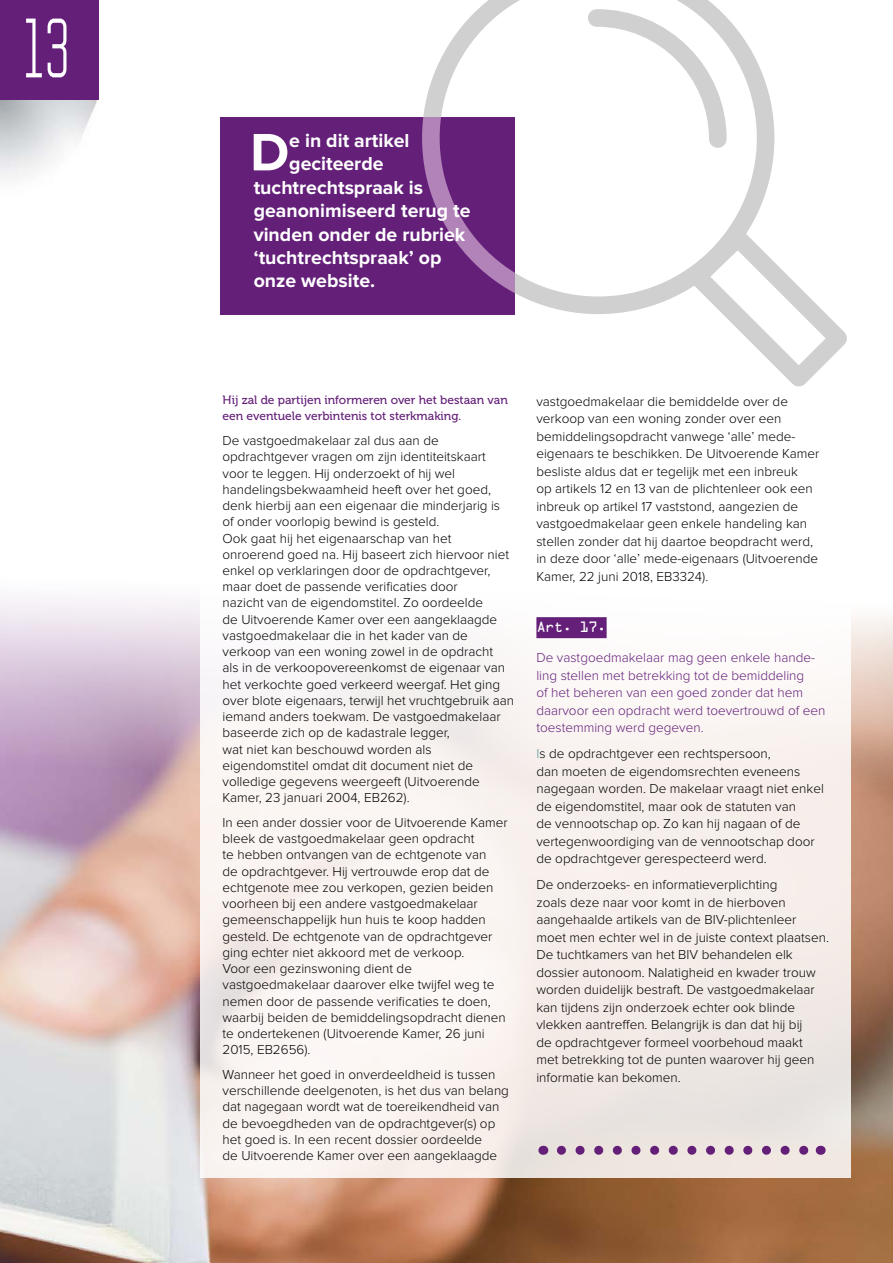
<style>
.page{position:relative;width:893px;height:1263px;background:#fff}
.page>*{position:absolute;margin:0;border:0;box-sizing:border-box;transform-origin:0 0}
.t1{font:300 84px "Refrigerator Deluxe";color:#fff;scale:.75 1}
.t2{font:700 54.6px "Proxima Nova";color:#fff}
.t3{font:700 19.5px "Proxima Nova";color:#fff}
.t4{font:300 13.5px/16.2px "Proxima Nova";color:#000}
.t5{font:300 13.5px/17.5px "Proxima Nova";color:#642079}
.t6{font:13.5px "OCRA Std";color:#fff}
.t7{font:12px/16.2px "Museo 500";color:#642079}
.s1{color:#519795}
</style>
<div class="page">
<img style="left:0;top:99px;width:99px;height:78px">
<div style="left:0;top:0;width:99px;height:99px;background:#642079"></div>
<img style="left:0;top:597px;width:893px;height:666px">
<div style="left:200px;top:507px;width:650px;height:671px;background:linear-gradient(to bottom,#fffdfd,#f2e8e4)"></div>
<svg style="left:413px;top:0;width:434px;height:387px"></svg>
<div style="left:220px;top:117px;width:294px;height:197px;background:#642079"></div>
<svg style="left:422px;top:117px;width:92px;height:176px"></svg>
<div style="left:536px;top:617px;width:71px;height:21px;background:#642079"></div>
<svg style="left:561px;top:1146px;width:250px;height:9px;background:#b99bb8"></svg>
<h1 class="t1" style="left:24px;top:-1px;width:63px">13</h1>
<h2 class="t2" style="left:250px;top:121px;width:41px">D</h2>
<h3 class="t3" style="left:289px;top:129px;width:122px">e in dit artikel</h3>
<h3 class="t3" style="left:289px;top:153px;width:96px">geciteerde</h3>
<h3 class="t3" style="left:254px;top:176px;width:171px">tuchtrechtspraak is</h3>
<h3 class="t3" style="left:254px;top:199px;width:218px">geanonimiseerd terug te</h3>
<h3 class="t3" style="left:254px;top:223px;width:213px">vinden onder de rubriek</h3>
<h3 class="t3" style="left:254px;top:246px;width:189px">‘tuchtrechtspraak’ op</h3>
<h3 class="t3" style="left:254px;top:270px;width:123px">onze website.</h3>
<p class="t7" style="left:223px;top:392px;width:287px">Hij zal de partijen informeren over het bestaan van een eventuele verbintenis tot sterkmaking.</p>
<p class="t4" style="left:223px;top:433px;width:293px">De vastgoedmakelaar zal dus aan de opdrachtgever vragen om zijn identiteitskaart voor te leggen. Hij onderzoekt of hij wel handelingsbekwaamheid heeft over het goed, denk hierbij aan een eigenaar die minderjarig is of onder voorlopig bewind is gesteld.<br>Ook gaat hij het eigenaarschap van het onroerend goed na. Hij baseert zich hiervoor niet enkel op verklaringen door de opdrachtgever, maar doet de passende verificaties door<br>nazicht van de eigendomstitel. Zo oordeelde<br>de Uitvoerende Kamer over een aangeklaagde vastgoedmakelaar die in het kader van de verkoop van een woning zowel in de opdracht<br>als in de verkoopovereenkomst de eigenaar van het verkochte goed verkeerd weergaf. Het ging over blote eigenaars, terwijl het vruchtgebruik aan iemand anders toekwam. De vastgoedmakelaar baseerde zich op de kadastrale legger,<br>wat niet kan beschouwd worden als eigendomstitel omdat dit document niet de volledige gegevens weergeeft (Uitvoerende Kamer, 23 januari 2004, EB262).</p>
<p class="t4" style="left:223px;top:814px;width:287px">In een ander dossier voor de Uitvoerende Kamer bleek de vastgoedmakelaar geen opdracht<br>te hebben ontvangen van de echtgenote van<br>de opdrachtgever. Hij vertrouwde erop dat de echtgenote mee zou verkopen, gezien beiden voorheen bij een andere vastgoedmakelaar gemeenschappelijk hun huis te koop hadden gesteld. De echtgenote van de opdrachtgever ging echter niet akkoord met de verkoop.<br>Voor een gezinswoning dient de vastgoedmakelaar daarover elke twijfel weg te nemen door de passende verificaties te doen, waarbij beiden de bemiddelingsopdracht dienen te ondertekenen (Uitvoerende Kamer, 26 juni 2015, EB2656).</p>
<p class="t4" style="left:223px;top:1066px;width:288px">Wanneer het goed in onverdeeldheid is tussen verschillende deelgenoten, is het dus van belang dat nagegaan wordt wat de toereikendheid van de bevoegdheden van de opdrachtgever(s) op het goed is. In een recent dossier oordeelde<br>de Uitvoerende Kamer over een aangeklaagde</p>
<p class="t4" style="left:536px;top:393px;width:285px;line-height:17.5px">vastgoedmakelaar die bemiddelde over de verkoop van een woning zonder over een bemiddelingsopdracht vanwege ‘alle’ mede&shy;eigenaars te beschikken. De Uitvoerende Kamer besliste aldus dat er tegelijk met een inbreuk<br>op artikels 12 en 13 van de plichtenleer ook een inbreuk op artikel 17 vaststond, aangezien de vastgoedmakelaar geen enkele handeling kan stellen zonder dat hij daartoe beopdracht werd, in deze door ‘alle’ mede-eigenaars (Uitvoerende Kamer, 22 juni 2018, EB3324).</p>
<p class="t6" style="left:536px;top:621px;width:72px">Art. 17.</p>
<p class="t5" style="left:536px;top:649px;width:291px">De vastgoedmakelaar mag geen enkele hande&shy;ling stellen met betrekking tot de bemiddeling<br>of het beheren van een goed zonder dat hem daarvoor een opdracht werd toevertrouwd of een toestemming werd gegeven.</p>
<p class="t4" style="left:536px;top:745px;width:289px;line-height:17.5px"><span class="s1">I</span>s de opdrachtgever een rechtspersoon,<br>dan moeten de eigendomsrechten eveneens nagegaan worden. De makelaar vraagt niet enkel de eigendomstitel, maar ook de statuten van<br>de vennootschap op. Zo kan hij nagaan of de vertegenwoordiging van de vennootschap door de opdrachtgever gerespecteerd werd.</p>
<p class="t4" style="left:536px;top:876px;width:294px;line-height:17.5px">De onderzoeks- en informatieverplichting<br>zoals deze naar voor komt in de hierboven aangehaalde artikels van de BIV-plichtenleer moet men echter wel in de juiste context plaatsen.<br>De tuchtkamers van het BIV behandelen elk dossier autonoom. Nalatigheid en kwader trouw worden duidelijk bestraft. De vastgoedmakelaar kan tijdens zijn onderzoek echter ook blinde vlekken aantreffen. Belangrijk is dan dat hij bij<br>de opdrachtgever formeel voorbehoud maakt<br>met betrekking tot de punten waarover hij geen informatie kan bekomen.</p>
</div>
